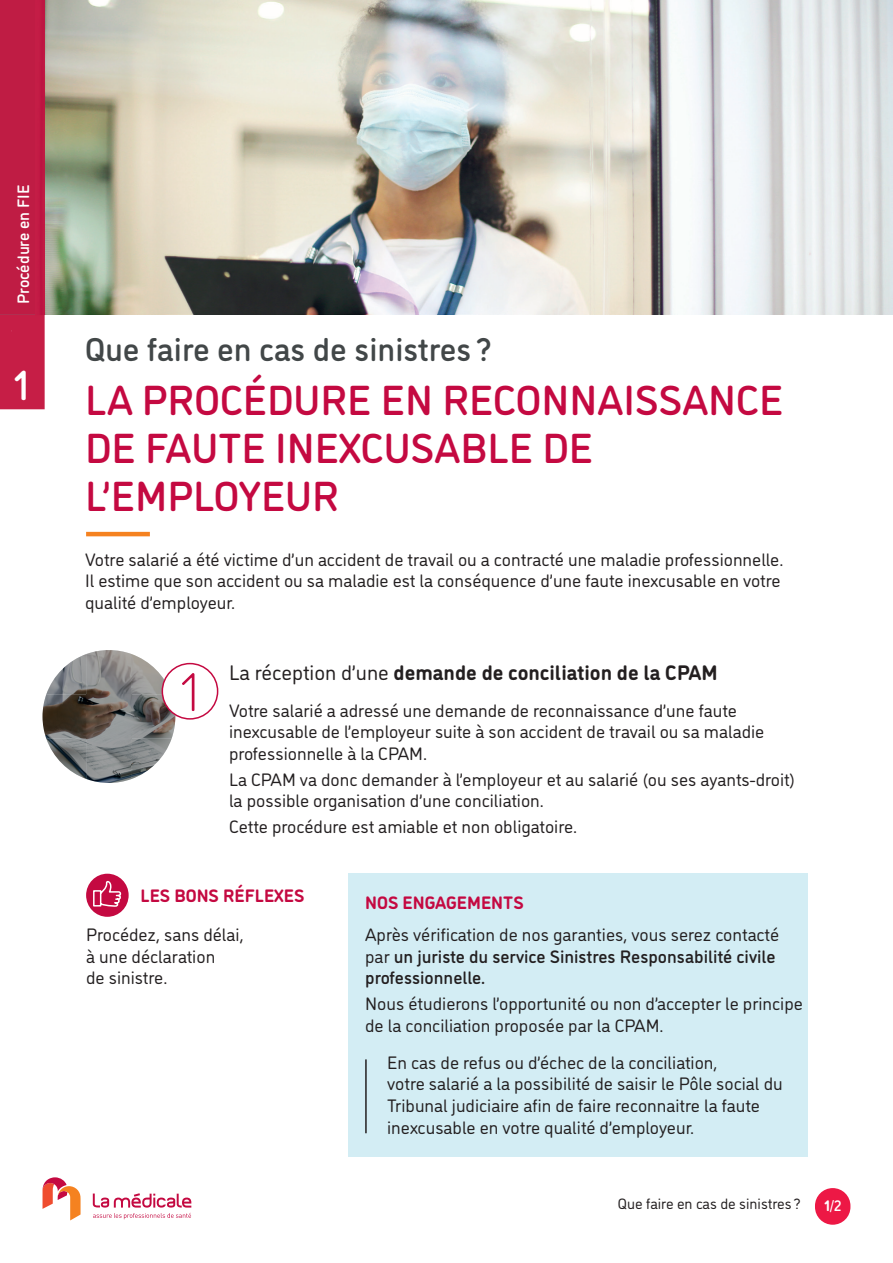
<style>
.page{position:relative;width:893px;height:1263px;background:#fff}
.page>*{position:absolute;margin:0;border:0;box-sizing:border-box;transform-origin:0 0}
.t1{font:300 54px "DI Nosaur";color:#c40941}
.t2{font:500 42px/48px "DI Nosaur";color:#c40941}
.t3{font:500 42px "DI Nosaur";color:#fff}
.t4{font:500 33px "DI Nosaur";color:#424748}
.t5{font:700 21px "DI Nosaur";color:#231f20}
.t6{font:18px/21.6px "DI Nosaur";color:#231f20}
.t7{font:500 18px/21.6px "DI Nosaur";color:#231f20}
.t8{font:700 18px "DI Nosaur";color:#c40941}
.t9{font:500 16.5px "DI Nosaur";color:#fff}
.t10{font:500 15.3px "DI Nosaur";color:#fff}
.t11{font:15px "DI Nosaur";color:#231f20}
.s1{font-weight:400}
.s2{font-weight:700}
</style>
<div class="page">
<div style="left:349px;top:874px;width:459px;height:283px;background:#d3edf4"></div>
<img style="left:45px;top:0;width:848px;height:315px">
<svg style="left:93px;top:1193px;width:98px;height:14px"></svg>
<svg style="left:93px;top:1213px;width:98px;height:6px"></svg>
<svg style="left:43px;top:1177px;width:38px;height:43px"></svg>
<div style="left:815px;top:1188px;width:35px;height:37px;background:#ed1845;border-radius:18px"></div>
<div style="left:0;top:0;width:45px;height:409px;background:#bf1c44"></div>
<hr style="left:12px;top:330px;width:24px;height:2px;background:#c61e46">
<hr style="left:86px;top:532px;width:64px;height:4px;background:#f58220">
<div style="left:86px;top:874px;width:43px;height:43px;background:#c40941;border-radius:50%"></div>
<svg style="left:92px;top:878px;width:31px;height:29px"></svg>
<hr style="left:365px;top:1059px;width:2px;height:74px;background:#231f20">
<img style="left:46px;top:654px;width:41px;height:40px">
<img style="left:87px;top:650px;width:44px;height:44px">
<img style="left:131px;top:654px;width:41px;height:40px">
<img style="left:43px;top:694px;width:132px;height:45px">
<img style="left:46px;top:739px;width:41px;height:40px">
<img style="left:87px;top:739px;width:44px;height:44px">
<img style="left:131px;top:739px;width:41px;height:40px">
<div style="left:162px;top:664px;width:56px;height:55px;background:#fff;border-radius:50%"></div>
<div style="left:162px;top:663px;width:56px;height:57px;border:2px solid #c40941;border-radius:50%"></div>
<p class="t9" style="left:11px;top:304px;width:121px;rotate:-90deg">Procédure en FIE</p>
<h2 class="t3" style="left:13px;top:355px;width:18px">1</h2>
<h3 class="t4" style="left:85px;top:326px;width:408px">Que faire en cas de sinistres ?</h3>
<h2 class="t2" style="left:85px;top:373px;width:700px">LA PROCÉDURE EN RECONNAISSANCE<br>DE FAUTE INEXCUSABLE DE<br>L’EMPLOYEUR</h2>
<p class="t6" style="left:85px;top:547px;width:700px">Votre salarié a été victime d’un accident de travail ou a contracté une maladie professionnelle.<br>Il estime que son accident ou sa maladie est la conséquence d’une faute inexcusable en votre qualité d’employeur.</p>
<h1 class="t1" style="left:178px;top:653px;width:23px">1</h1>
<p class="t5" style="left:229px;top:657px;width:490px"><span class="s1">La réception d’une</span> demande de conciliation de la CPAM</p>
<p class="t6" style="left:229px;top:699px;width:537px">Votre salarié a adressé une demande de reconnaissance d’une faute inexcusable de l’employeur suite à son accident de travail ou sa maladie professionnelle à la CPAM.</p>
<p class="t6" style="left:229px;top:768px;width:568px">La CPAM va donc demander à l’employeur et au salarié (ou ses ayants-droit) la possible organisation d’une conciliation.</p>
<p class="t6" style="left:229px;top:815px;width:350px">Cette procédure est amiable et non obligatoire.</p>
<p class="t8" style="left:140px;top:882px;width:166px">LES BONS RÉFLEXES</p>
<p class="t8" style="left:365px;top:889px;width:160px">NOS ENGAGEMENTS</p>
<p class="t6" style="left:86px;top:923px;width:159px">Procédez, sans délai, à une déclaration<br>de sinistre.</p>
<p class="t7" style="left:365px;top:923px;width:415px"><span class="s1">Après vérification de nos garanties, vous serez contacté par</span> un juriste du service Sinistres Responsabilité civile professionnelle.</p>
<p class="t6" style="left:365px;top:992px;width:439px">Nous étudierons l’opportunité ou non d’accepter le principe de la conciliation proposée par la CPAM.</p>
<p class="t6" style="left:387px;top:1051px;width:397px">En cas de refus ou d’échec de la conciliation,<br>votre salarié a la possibilité de saisir le Pôle social du Tribunal judiciaire afin de faire reconnaitre la faute inexcusable en votre qualité d’employeur.</p>
<p class="t11" style="left:618px;top:1193px;width:184px">Que faire en cas de sinistres ?</p>
<p class="t10" style="left:824px;top:1194px;width:18px"><span class="s2">1</span>/2</p>
</div>
